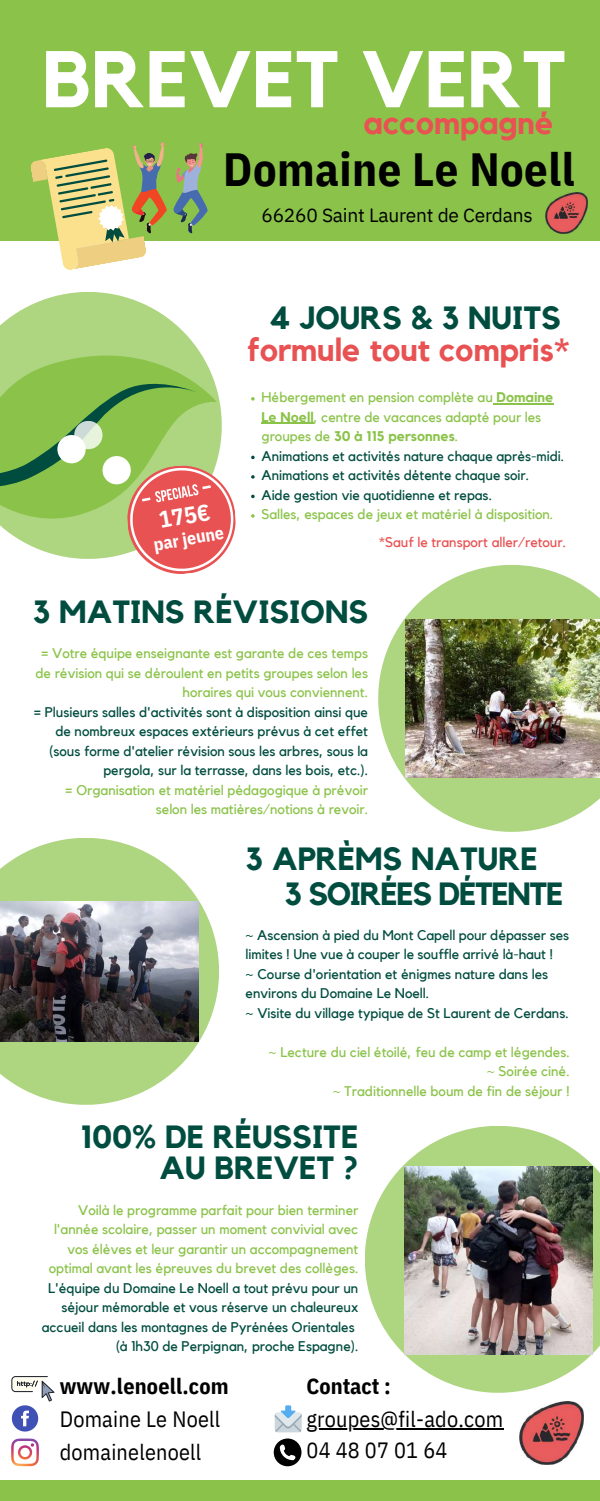
<style>
.page{position:relative;width:600px;height:1501px;background:#fff}
.page>*{position:absolute;margin:0;border:0;box-sizing:border-box;transform-origin:0 0}
.t1{font:700 79.2px "Kollektif";color:#fff}
.t2{font:700 46.5px "IBM Plex Sans Cond";letter-spacing:.01em;color:#000}
.t3{font:700 32px/31.5px "Kollektif";color:#004d40;text-align:right}
.t4{font:700 32px "Kollektif";color:#e85253}
.t5{font:700 32px/34.5px "Kollektif";letter-spacing:-.04em;color:#004d40}
.t6{font:700 23.1px "IBM Plex Sans Cond";color:#fff}
.t7{font:22.1px/30.8px "IBM Plex Sans Cond";letter-spacing:.01em;color:#000}
.t8{font:700 22.1px "IBM Plex Sans Cond";letter-spacing:.01em;color:#000}
.t9{font:19.1px "IBM Plex Sans";letter-spacing:-.01em;color:#000}
.t10{font:700 17.8px "IBM Plex Sans Cond";color:#fff}
.t11{font:14px/19.5px "Kollektif";color:#8bc34a;text-align:right}
.t12{font:14px/19.5px "Kollektif";color:#004d40}
.t13{font:14px "Kollektif";color:#e85253}
.s1{color:#8bc34a}
.s2{font-weight:700;color:#8bc34a}
.s3{font-weight:700}
.s4{font-weight:700;color:#004d40}
.s5{color:#004d40}
</style>
<div class="page">
<div style="left:0;top:0;width:600px;height:241px;background:#8bc34a"></div>
<svg style="left:251px;top:397px;width:4px;height:3px"></svg>
<hr style="left:497px;top:403px;width:56px;height:1px;background:#8bc34a">
<hr style="left:261px;top:422px;width:53px;height:1px;background:#8bc34a">
<svg style="left:251px;top:455px;width:4px;height:4px"></svg>
<svg style="left:251px;top:475px;width:4px;height:3px"></svg>
<svg style="left:251px;top:494px;width:4px;height:4px"></svg>
<svg style="left:251px;top:514px;width:4px;height:3px"></svg>
<svg style="left:198px;top:349px;width:24px;height:72px;fill:#aed580"></svg>
<svg style="left:0;top:292px;width:198px;height:263px;background:#9ecb72"></svg>
<svg style="left:378px;top:565px;width:222px;height:266px;fill:#aed580"></svg>
<svg style="left:0;top:838px;width:219px;height:266px;fill:#aed580"></svg>
<svg style="left:365px;top:1126px;width:235px;height:266px;fill:#aed580"></svg>
<div style="left:0;top:1479px;width:600px;height:21px;background:#8bc34a"></div>
<img style="left:545px;top:192px;width:42px;height:41px">
<svg style="left:11px;top:1438px;width:28px;height:27px"></svg>
<svg style="left:11px;top:1376px;width:44px;height:55px"></svg>
<svg style="left:275px;top:1405px;width:27px;height:26px"></svg>
<svg style="left:274px;top:1438px;width:27px;height:27px"></svg>
<img style="left:519px;top:1401px;width:64px;height:62px">
<svg style="left:30px;top:142px;width:178px;height:128px"></svg>
<svg style="left:57px;top:421px;width:179px;height:153px"></svg>
<img style="left:405px;top:619px;width:195px;height:158px">
<img style="left:0;top:901px;width:199px;height:139px">
<img style="left:404px;top:1166px;width:188px;height:188px">
<hr style="left:307px;top:1428px;width:74px;height:1px;background:#000">
<hr style="left:381px;top:1428px;width:122px;height:1px;background:#000">
<h1 class="t1" style="left:42px;top:43px;width:525px">BREVET VERT</h1>
<h3 class="t4" style="left:363px;top:108px;width:192px">accompagné</h3>
<h2 class="t2" style="left:223px;top:138px;width:353px">Domaine Le Noell</h2>
<h3 class="t9" style="left:261px;top:202px;width:273px">66260 Saint Laurent de Cerdans</h3>
<h3 class="t3" style="left:269px;top:303px;width:294px">4 JOURS &amp; 3 NUITS</h3>
<h3 class="t4" style="left:248px;top:335px;width:324px">formule tout compris*</h3>
<p class="t12" style="left:261px;top:388px;width:304px"><span class="s1">Hébergement en pension complète au</span> <span class="s2">Domaine Le Noell</span><span class="s1">, centre de vacances adapté pour les groupes de</span> <span class="s2">30 à 115 personnes</span><span class="s1">.<br></span>Animations et activités nature chaque après-midi.<br>Animations et activités détente chaque soir.<br>Aide gestion vie quotidienne et repas.</p>
<p class="t11" style="left:261px;top:505px;width:293px">Salles, espaces de jeux et matériel à disposition.</p>
<p class="t13" style="left:379px;top:535px;width:188px">*Sauf le transport aller/retour.</p>
<h3 class="t6" style="left:157px;top:505px;width:53px;rotate:-10deg">175€</h3>
<p class="t10" style="left:152px;top:533px;width:73px;rotate:-10deg">par jeune</p>
<h3 class="t3" style="left:33px;top:597px;width:337px">3 MATINS RÉVISIONS</h3>
<p class="t11" style="left:34px;top:644px;width:336px"><span class="s3">=</span> Votre équipe enseignante est garante de ces temps de révision qui se déroulent en petits groupes selon les horaires qui vous conviennent.<br><span class="s4">=</span> <span class="s5">Plusieurs salles d'activités sont à disposition ainsi que de nombreux espaces extérieurs prévus à cet effet (sous forme d'atelier révision sous les arbres, sous la pergola, sur la terrasse, dans les bois, etc.).<br></span><span class="s3">=</span> Organisation et matériel pédagogique à prévoir selon les matières/notions à revoir.</p>
<h3 class="t5" style="left:285px;top:842px;width:280px;text-indent:-39px">3 APRÈMS NATURE<br>3 SOIRÉES DÉTENTE</h3>
<p class="t12" style="left:246px;top:925px;width:325px">~ Ascension à pied du Mont Capell pour dépasser ses limites ! Une vue à couper le souffle arrivé là-haut !<br>~ Course d'orientation et énigmes nature dans les environs du Domaine Le Noell.<br>~ Visite du village typique de St Laurent de Cerdans.</p>
<p class="t11" style="left:269px;top:1042px;width:303px">~ Lecture du ciel étoilé, feu de camp et légendes. ~ Soirée ciné.<br>~ Traditionnelle boum de fin de séjour !</p>
<h3 class="t3" style="left:80px;top:1121px;width:280px">100% DE RÉUSSITE<br>AU BREVET ?</h3>
<p class="t11" style="left:49px;top:1200px;width:311px">Voilà le programme parfait pour bien terminer l'année scolaire, passer un moment convivial avec vos élèves et leur garantir un accompagnement optimal avant les épreuves du brevet des collèges.</p>
<p class="t12" style="left:42px;top:1278px;width:318px;text-align:right">L'équipe du Domaine Le Noell a tout prévu pour un séjour mémorable et vous réserve un chaleureux accueil dans les montagnes de Pyrénées Orientales (à 1h30 de Perpignan, proche Espagne).</p>
<h3 class="t8" style="left:307px;top:1370px;width:86px">Contact :</h3>
<h3 class="t7" style="left:307px;top:1402px;width:198px">groupes@fil-ado.com<br>04 48 07 01 64</h3>
<h3 class="t8" style="left:60px;top:1370px;width:171px">www.lenoell.com</h3>
<h3 class="t7" style="left:60px;top:1401px;width:162px;line-height:33px">Domaine Le Noell domainelenoell</h3>
</div>
